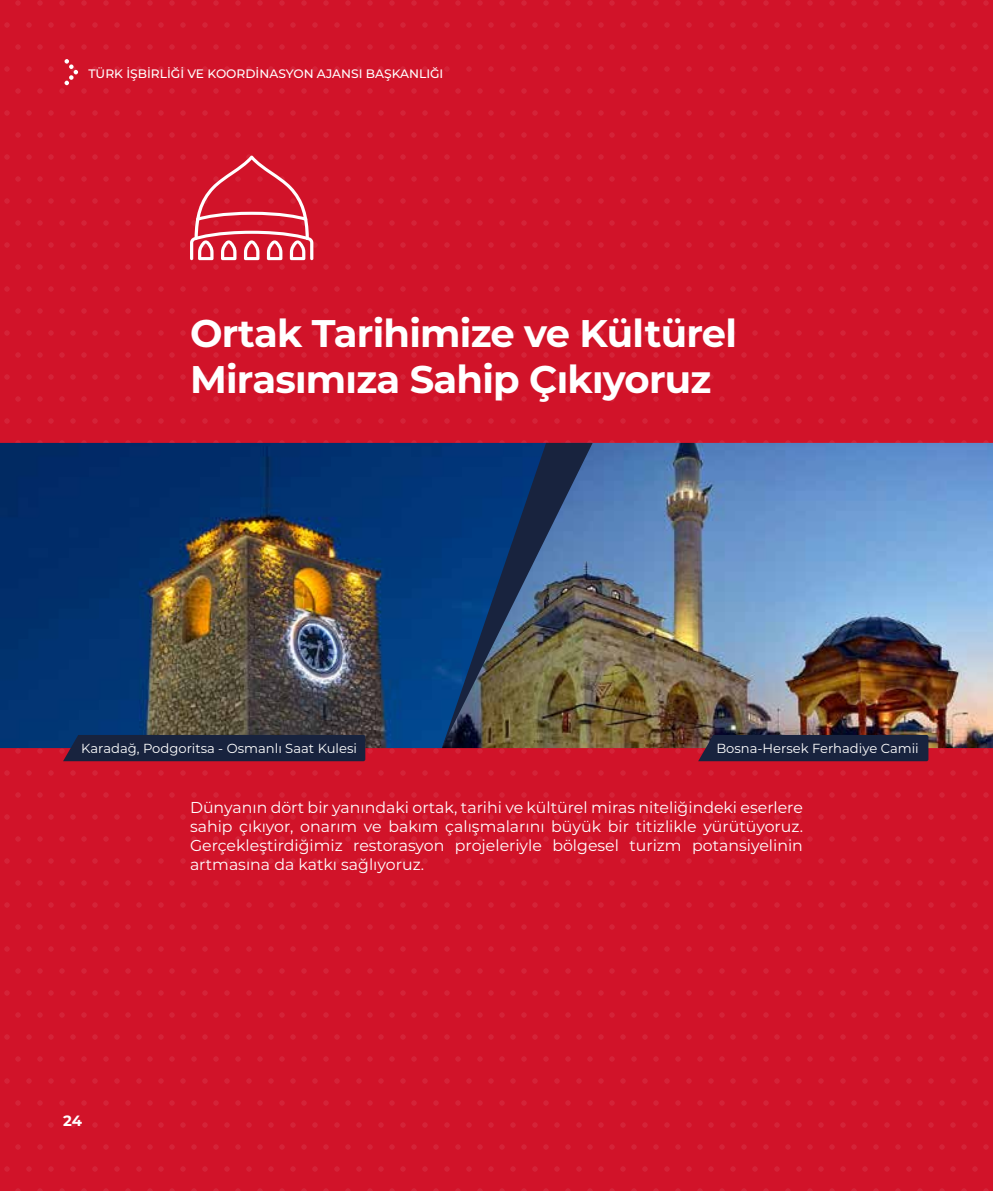
<style>
.page{position:relative;width:993px;height:1191px;background:#fff}
.page>*{position:absolute;margin:0;border:0;box-sizing:border-box;transform-origin:0 0}
.t1{font:700 38.5px/46.2px "Montserrat";letter-spacing:-.02em;color:#fff}
.t2{font:15.75px/18.9px "Montserrat";color:#fff;text-align:justify}
.t3{font:700 14.88px "Montserrat";color:#fff}
.t4{font:13.12px "Montserrat";color:#fff}
.t5{font:500 12.25px "Montserrat";color:#fff}
</style>
<div class="page">
<div style="left:0;top:0;width:992px;height:1191px;background:#d11329"></div>
<svg style="left:64px;top:59px;width:14px;height:26px"></svg>
<img style="left:0;top:443px;width:441px;height:305px">
<img style="left:592px;top:443px;width:400px;height:305px">
<img style="left:441px;top:443px;width:151px;height:305px">
<div style="left:63px;top:735px;width:302px;height:26px;background:#18233e"></div>
<div style="left:698px;top:735px;width:230px;height:26px;background:#18233e"></div>
<svg style="left:190px;top:156px;width:123px;height:104px"></svg>
<p class="t5" style="left:89px;top:65px;width:356px">TÜRK İŞBİRLİĞİ VE KOORDİNASYON AJANSI BAŞKANLIĞI</p>
<h1 class="t1" style="left:190px;top:308px;width:548px">Ortak Tarihimize ve Kültürel<br>Mirasımıza Sahip Çıkıyoruz</h1>
<p class="t4" style="left:81px;top:739px;width:277px">Karadağ, Podgoritsa - Osmanlı Saat Kulesi</p>
<p class="t4" style="left:716px;top:739px;width:204px">Bosna-Hersek Ferhadiye Camii</p>
<p class="t3" style="left:63px;top:1110px;width:20px">24</p>
<p class="t2" style="left:190px;top:797px;width:614px">Dünyanın dört bir yanındaki ortak, tarihi ve kültürel miras niteliğindeki eserlere sahip çıkıyor, onarım ve bakım çalışmalarını büyük bir titizlikle yürütüyoruz.<br>Gerçekleştirdiğimiz restorasyon projeleriyle bölgesel turizm potansiyelinin artmasına da katkı sağlıyoruz.</p>
</div>
